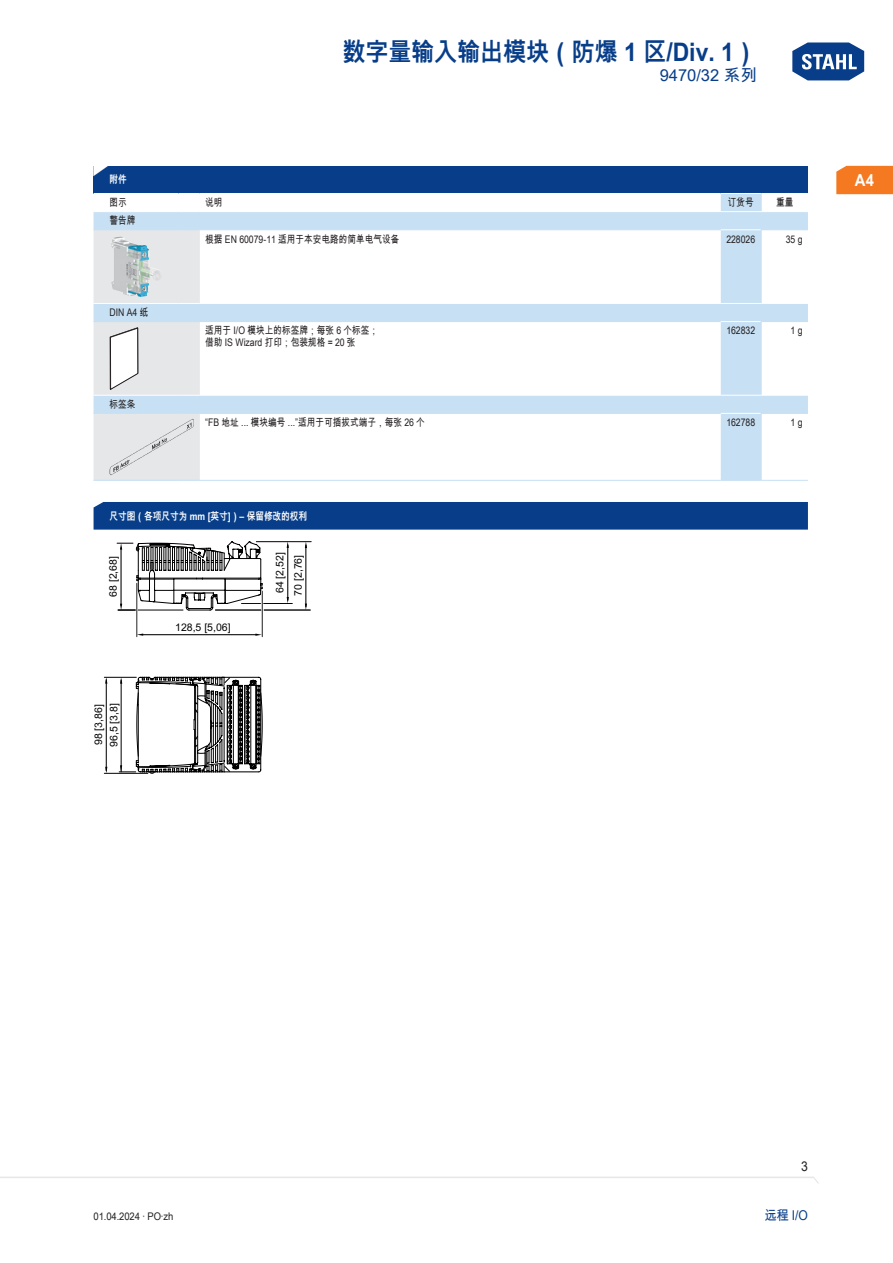
<style>
.page{position:relative;width:893px;height:1263px;background:#fff}
.page>*{position:absolute;margin:0;border:0;box-sizing:border-box;transform-origin:0 0}
.t1{font:700 25.5px "Arial Unicode MS";color:#083e89;scale:.9 1}
.TabHeader1stColumn{font:700 24px "Arial Unicode MS";color:#fff;scale:1.45 1}
.t2{font:16.5px "Arial Unicode MS";color:#083e89}
.t3{font:700 16.5px "Arial Unicode MS";color:#fff;scale:.9 1}
.t4{font:13.5px "Arial Unicode MS";color:#083e89;scale:.9 1}
.t5{font:13.5px "Arial Unicode MS";color:#231f20;scale:.9 1}
.TabBodyLeft{font:10.5px "Arial Unicode MS";color:#231f20;scale:.83 1}
.t6{font:10.5px "Arial Unicode MS";color:#000}
.TabHeader1stColumn-2{font:700 10.5px "Arial Unicode MS";color:#fff;scale:.83 1}
.TabBodyCenter{font:10.5px "Arial Unicode MS";color:#231f20;scale:.83 1}
.TabBodyLeft-2{font:10.5px "Arial Unicode MS";color:#231f20;scale:.9 1}
.TabBody1stColumnTitl{font:10.5px "Arial Unicode MS";color:#231f20;scale:.83 1}
.TabBodyRight{font:10.5px "Arial Unicode MS";color:#231f20;scale:.83 1}
.TabBody1stColumn{font:10.5px "Arial Unicode MS";color:#231f20;scale:.83 1}
</style>
<div class="page">
<svg style="left:792px;top:42px;width:73px;height:39px"></svg>
<svg style="left:0;top:1176px;width:818px;height:7px"></svg>
<div style="left:836px;top:166px;width:57px;height:28px;background:#f47921"></div>
<div style="left:94px;top:166px;width:714px;height:27px;background:#083e89"></div>
<svg style="left:94px;top:194px;width:714px;height:286px"></svg>
<svg style="left:761px;top:194px;width:1px;height:17px"></svg>
<hr style="left:94px;top:211px;width:85px;height:1px;background:#fff">
<svg style="left:179px;top:211px;width:21px;height:1px"></svg>
<hr style="left:200px;top:211px;width:521px;height:1px;background:#fff">
<hr style="left:721px;top:211px;width:40px;height:1px;background:#fff">
<hr style="left:761px;top:211px;width:47px;height:1px;background:#fff">
<hr style="left:200px;top:229px;width:521px;height:1px;background:#c7e0f3">
<hr style="left:721px;top:229px;width:40px;height:1px;background:#fff">
<hr style="left:761px;top:229px;width:47px;height:1px;background:#c7e0f3">
<hr style="left:761px;top:230px;width:1px;height:73px;background:#c7e0f3">
<hr style="left:200px;top:303px;width:521px;height:1px;background:#fff">
<hr style="left:721px;top:303px;width:40px;height:1px;background:#fff">
<hr style="left:761px;top:303px;width:47px;height:1px;background:#fff">
<hr style="left:200px;top:321px;width:521px;height:1px;background:#c7e0f3">
<hr style="left:721px;top:321px;width:40px;height:1px;background:#fff">
<hr style="left:761px;top:321px;width:47px;height:1px;background:#c7e0f3">
<hr style="left:761px;top:322px;width:1px;height:73px;background:#c7e0f3">
<hr style="left:200px;top:395px;width:521px;height:1px;background:#fff">
<hr style="left:721px;top:395px;width:40px;height:1px;background:#fff">
<hr style="left:761px;top:395px;width:47px;height:1px;background:#fff">
<hr style="left:200px;top:413px;width:521px;height:1px;background:#c7e0f3">
<hr style="left:200px;top:480px;width:521px;height:1px;background:#c7e0f3">
<hr style="left:721px;top:413px;width:40px;height:1px;background:#fff">
<hr style="left:721px;top:480px;width:40px;height:1px;background:#c7e0f3">
<hr style="left:761px;top:413px;width:47px;height:1px;background:#c7e0f3">
<hr style="left:761px;top:480px;width:47px;height:1px;background:#c7e0f3">
<hr style="left:761px;top:414px;width:1px;height:66px;background:#c7e0f3">
<svg style="left:94px;top:229px;width:106px;height:252px;background:#dbe2e7"></svg>
<img style="left:109px;top:419px;width:86px;height:56px">
<hr style="left:306px;top:545px;width:1px;height:62px;background:#000">
<hr style="left:256px;top:541px;width:55px;height:1px;background:#000">
<hr style="left:264px;top:610px;width:46px;height:1px;background:#000">
<hr style="left:106px;top:680px;width:1px;height:91px;background:#000">
<hr style="left:104px;top:773px;width:44px;height:1px;background:#000">
<hr style="left:104px;top:677px;width:32px;height:1px;background:#000">
<svg style="left:305px;top:603px;width:2px;height:7px"></svg>
<svg style="left:117px;top:541px;width:175px;height:233px"></svg>
<hr style="left:138px;top:610px;width:45px;height:1px;background:#000">
<hr style="left:215px;top:610px;width:46px;height:1px;background:#000">
<div style="left:94px;top:502px;width:714px;height:28px;background:#083e89"></div>
<h1 class="t1" style="left:342px;top:33px;width:462px">数字量输入输出模块（防爆 1 区/Div. 1）</h1>
<h3 class="t2" style="left:660px;top:63px;width:208px">9470/32 系列 <sup>Home</sup></h3>
<p class="TabHeader1stColumn" style="left:90px;top:154px;width:16px">◤</p>
<p class="TabHeader1stColumn-2" style="left:109px;top:172px;width:22px">附件</p>
<h3 class="t3" style="left:855px;top:168px;width:23px">A4</h3>
<p class="TabBody1stColumn" style="left:109px;top:195px;width:22px">图示</p>
<p class="TabBodyLeft" style="left:205px;top:195px;width:22px">说明</p>
<p class="TabBodyCenter" style="left:728px;top:195px;width:33px">订货号</p>
<p class="TabBodyCenter" style="left:776px;top:195px;width:22px">重量</p>
<p class="TabBody1stColumnTitl" style="left:109px;top:213px;width:33px">警告牌</p>
<p class="TabBodyLeft" style="left:205px;top:231px;width:236px">根据 EN 60079-11 适用于本安电路的简单电气设备</p>
<p class="TabBodyCenter" style="left:726px;top:231px;width:36px">228026</p>
<p class="TabBodyRight" style="left:786px;top:231px;width:22px">35 g</p>
<p class="TabBody1stColumnTitl" style="left:109px;top:305px;width:48px">DIN A4 纸</p>
<p class="TabBody1stColumnTitl" style="left:109px;top:397px;width:33px">标签条</p>
<p class="TabBodyLeft" style="left:205px;top:323px;width:210px">适用于 I/O 模块上的标签牌；每张 6 个标签；</p>
<p class="TabBodyLeft" style="left:205px;top:335px;width:183px">借助 IS Wizard 打印；包装规格 = 20 张</p>
<p class="TabBodyCenter" style="left:726px;top:323px;width:36px">162832</p>
<p class="TabBodyRight" style="left:791px;top:323px;width:16px">1 g</p>
<p class="TabBodyLeft" style="left:205px;top:415px;width:266px">“FB 地址 ... 模块编号 ...”适用于可插拔式端子，每张 26 个</p>
<p class="TabBodyCenter" style="left:726px;top:415px;width:36px">162788</p>
<p class="TabBodyRight" style="left:791px;top:415px;width:16px">1 g</p>
<p class="TabHeader1stColumn-2" style="left:109px;top:508px;width:240px">尺寸图（各项尺寸为 mm [英寸]）– 保留修改的权利</p>
<p class="t6" style="left:276px;top:593px;width:42px;rotate:-90deg">64 [2,52]</p>
<p class="t6" style="left:109px;top:597px;width:42px;rotate:-90deg">68 [2,68]</p>
<p class="t6" style="left:294px;top:596px;width:42px;rotate:-90deg">70 [2,76]</p>
<p class="t6" style="left:110px;top:747px;width:45px;rotate:-90deg">96,5 [3,8]</p>
<p class="t6" style="left:95px;top:745px;width:42px;rotate:-90deg">98 [3,86]</p>
<p class="t6" style="left:175px;top:623px;width:57px">128,5 [5,06]</p>
<p class="t5" style="left:801px;top:1157px;width:9px">3</p>
<p class="TabBodyLeft-2" style="left:94px;top:1208px;width:90px">01.04.2024 · PO·zh</p>
<p class="t4" style="left:765px;top:1205px;width:50px">远程 I/O</p>
</div>
